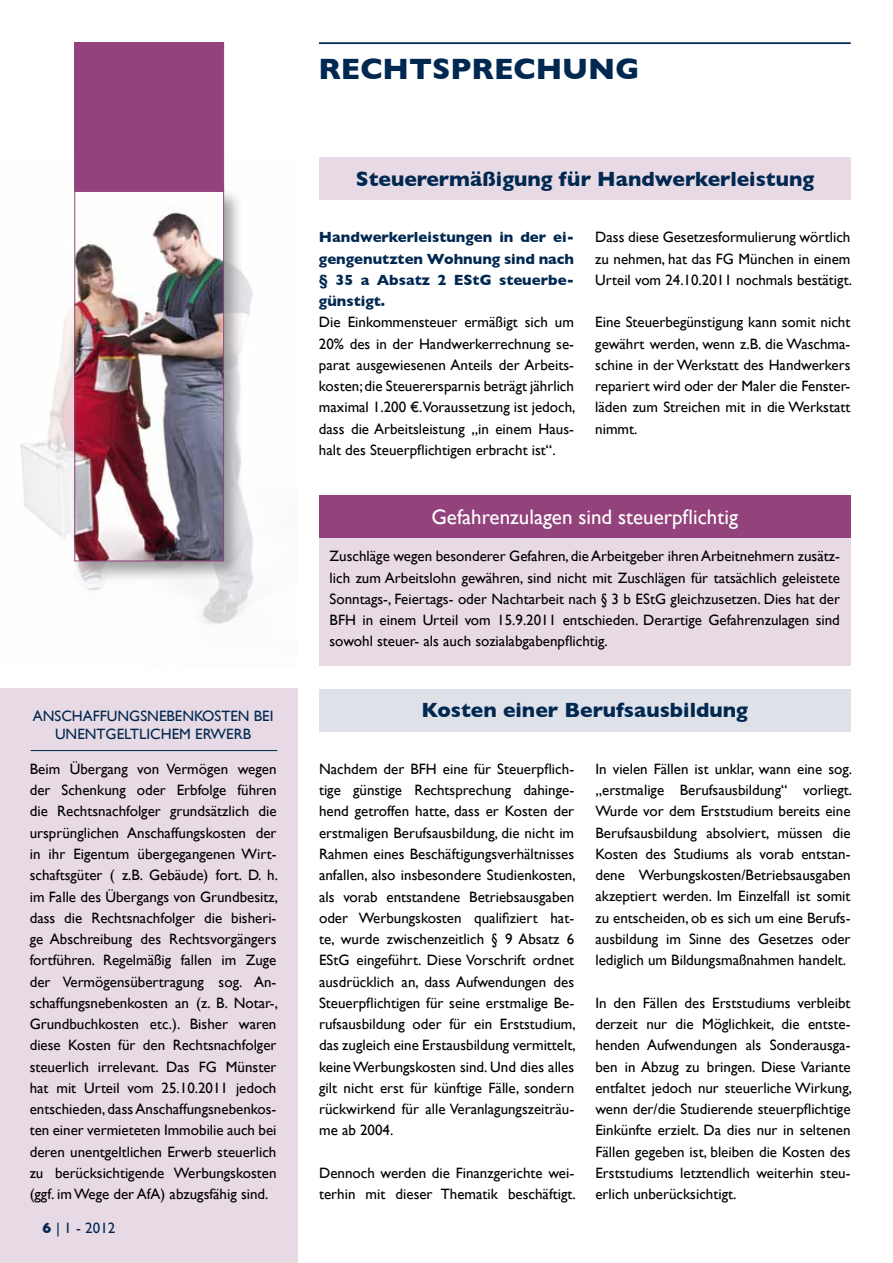
<style>
.page{position:relative;width:893px;height:1263px;background:#fff}
.page>*{position:absolute;margin:0;border:0;box-sizing:border-box;transform-origin:0 0}
.t1{font:700 30px "Gill Sans";color:#002851}
.t2{font:700 21px "Gill Sans";color:#002851}
.t3{font:21px "Gill Sans";color:#fff}
.t4{font:15px/21.3px "Gill Sans";color:#000;text-align:justify}
.t5{font:700 15px/21.3px "Gill Sans";color:#002851;text-align:justify}
.t6{font:15px "Gill Sans";color:#002851}
.s1{font-weight:700}
</style>
<div class="page">
<div style="left:0;top:689px;width:298px;height:574px;background:#e8dae4"></div>
<div style="left:319px;top:538px;width:531px;height:128px;background:#e8dae4"></div>
<img style="left:20px;top:157px;width:234px;height:467px">
<div style="left:71px;top:187px;width:173px;height:394px;background:#87888a;opacity:.75"></div>
<img style="left:76px;top:193px;width:146px;height:366px">
<div style="left:74px;top:191px;width:150px;height:370px;border:1px solid #93427b"></div>
<hr style="left:319px;top:43px;width:532px;height:1px;background:#002851">
<div style="left:74px;top:42px;width:150px;height:150px;background:#93427b"></div>
<div style="left:319px;top:157px;width:532px;height:43px;background:#e8dae4"></div>
<div style="left:319px;top:495px;width:531px;height:43px;background:#93427b"></div>
<div style="left:319px;top:689px;width:531px;height:42px;background:#dfe1e9"></div>
<hr style="left:31px;top:750px;width:246px;height:1px;background:#002851">
<p class="t6" style="left:33px;top:707px;width:50px">Anschaffungsnebenk</p>
<p class="t6" style="left:202px;top:707px;width:20px">ostenbei</p>
<p class="t6" style="left:55px;top:725px;width:10px">unentgeltli</p>
<p class="t6" style="left:150px;top:725px;width:19px">chem</p>
<p class="t6" style="left:195px;top:725px;width:18px">Erwerb</p>
<p class="t4" style="left:30px;top:758px;width:250px">Beim Übergang von Vermögen wegen der Schenkung oder Erbfolge führen die Rechtsnachfolger grundsätzlich die ursprünglichen Anschaffungskosten der in ihr Eigentum übergegangenen Wirt&shy;schaftsgüter ( z.B. Gebäude) fort. D. h. im Falle des Übergangs von Grundbesitz, dass die Rechtsnachfolger die bisheri&shy;ge Abschreibung des Rechtsvorgängers fortführen. Regelmäßig fallen im Zuge der Vermögensübertragung sog. An&shy;schaffungsnebenkosten an (z. B. Notar-, Grundbuchkosten etc.). Bisher waren diese Kosten für den Rechtsnachfolger steuerlich irrelevant. Das FG Münster hat mit Urteil vom 25.10.2011 jedoch entschieden, dassAnschaffungsnebenkos&shy;ten einer vermieteten Immobilie auch bei deren unentgeltlichen Erwerb steuerlich zu berücksichtigende Werbungskosten (ggf. imWege der AfA) abzugsfähig sind.</p>
<p class="t6" style="left:43px;top:1219px;width:74px"><span class="s1">6</span>|1-2012</p>
<h1 class="t1" style="left:318px;top:51px;width:322px">RECHTSPRECHUNG</h1>
<h2 class="t2" style="left:356px;top:166px;width:460px">Steuerermäßigung für Handwerkerleistung</h2>
<p class="t5" style="left:319px;top:227px;width:257px">Handwerkerleistungen in der ei&shy;gengenutzten Wohnung sind nach § 35 a Absatz 2 EStG steuerbe&shy;günstigt.</p>
<p class="t4" style="left:319px;top:312px;width:258px">Die Einkommensteuer ermäßigt sich um 20% des in der Handwerkerrechnung se&shy;parat ausgewiesenen Anteils der Arbeits&shy;kosten;die Steuerersparnis beträgt jährlich maximal 1.200 €.Voraussetzung ist jedoch, dass die Arbeitsleistung „in einem Haus&shy;halt des Steuerpflichtigen erbracht ist“.</p>
<p class="t4" style="left:595px;top:227px;width:258px">Dass diese Gesetzesformulierung wörtlich zu nehmen, hat das FG München in einem Urteil vom 24.10.2011 nochmals bestätigt.</p>
<p class="t4" style="left:595px;top:312px;width:257px">Eine Steuerbegünstigung kann somit nicht gewährt werden, wenn z.B. die Waschma&shy;schine in der Werkstatt des Handwerkers repariert wird oder der Maler die Fenster&shy;läden zum Streichen mit in die Werkstatt nimmt.</p>
<h2 class="t3" style="left:431px;top:505px;width:308px">Gefahrenzulagen sind steuerpflichtig</h2>
<p class="t4" style="left:330px;top:545px;width:512px">Zuschläge wegen besonderer Gefahren, dieArbeitgeber ihrenArbeitnehmern zusätz&shy;lich zum Arbeitslohn gewähren, sind nicht mit Zuschlägen für tatsächlich geleistete Sonntags-, Feiertags- oder Nachtarbeit nach § 3 b EStG gleichzusetzen. Dies hat der BFH in einem Urteil vom 15.9.2011 entschieden. Derartige Gefahrenzulagen sind sowohl steuer- als auch sozialabgabenpflichtig.</p>
<h2 class="t2" style="left:422px;top:698px;width:328px">Kosten einer Berufsausbildung</h2>
<p class="t4" style="left:319px;top:758px;width:258px">Nachdem der BFH eine für Steuerpflich&shy;tige günstige Rechtsprechung dahinge&shy;hend getroffen hatte, dass er Kosten der erstmaligen Berufsausbildung, die nicht im Rahmen eines Beschäftigungsverhältnisses anfallen, also insbesondere Studienkosten, als vorab entstandene Betriebsausgaben oder Werbungskosten qualifiziert hat&shy;te, wurde zwischenzeitlich § 9 Absatz 6<br>EStG eingeführt. Diese Vorschrift ordnet ausdrücklich an, dass Aufwendungen des Steuerpflichtigen für seine erstmalige Be&shy;rufsausbildung oder für ein Erststudium, das zugleich eine Erstausbildung vermittelt, keine Werbungskosten sind. Und dies alles gilt nicht erst für künftige Fälle, sondern rückwirkend für alle Veranlagungszeiträu&shy;me ab 2004.</p>
<p class="t4" style="left:319px;top:1162px;width:258px">Dennoch werden die Finanzgerichte wei&shy;terhin mit dieser Thematik beschäftigt.</p>
<p class="t4" style="left:595px;top:758px;width:258px">In vielen Fällen ist unklar, wann eine sog. „erstmalige Berufsausbildung“ vorliegt.<br>Wurde vor dem Erststudium bereits eine Berufsausbildung absolviert, müssen die Kosten des Studiums als vorab entstan&shy;dene Werbungskosten/Betriebsausgaben akzeptiert werden. Im Einzelfall ist somit zu entscheiden, ob es sich um eine Berufs&shy;ausbildung im Sinne des Gesetzes oder lediglich um Bildungsmaßnahmen handelt.</p>
<p class="t4" style="left:595px;top:992px;width:258px">In den Fällen des Erststudiums verbleibt derzeit nur die Möglichkeit, die entste&shy;henden Aufwendungen als Sonderausga&shy;ben in Abzug zu bringen. Diese Variante entfaltet jedoch nur steuerliche Wirkung, wenn der/die Studierende steuerpflichtige Einkünfte erzielt. Da dies nur in seltenen Fällen gegeben ist, bleiben die Kosten des Erststudiums letztendlich weiterhin steu&shy;erlich unberücksichtigt.</p>
</div>
